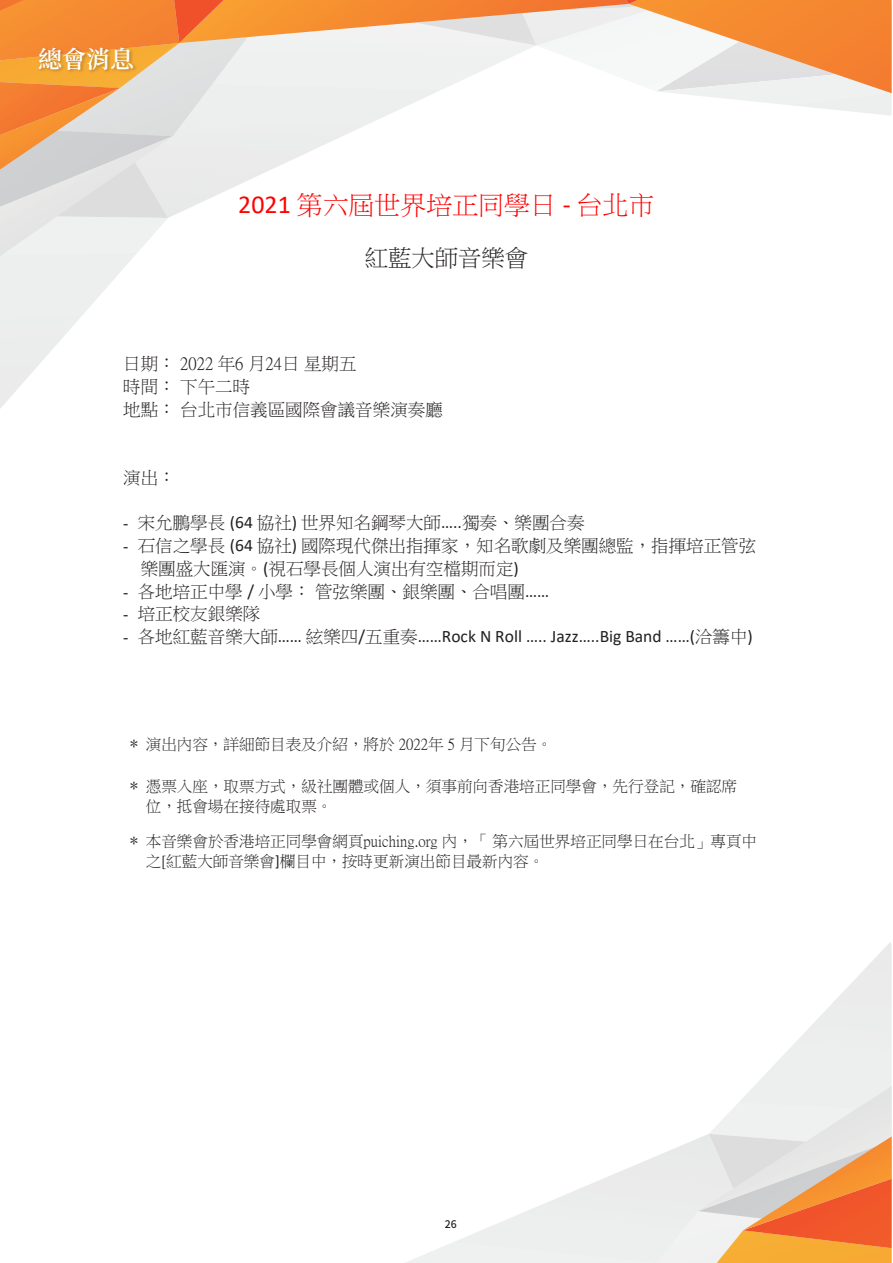
<style>
.page{position:relative;width:893px;height:1263px;background:#fff}
.page>*{position:absolute;margin:0;border:0;box-sizing:border-box;transform-origin:0 0}
.t1{font:25.95px "P Ming Li U";color:#f00}
.t2{font:600 24px "Source Han Serif TC";color:#fff}
.t3{font:23.4px "P Ming Li U";color:#231f20}
.t4{font:17.55px/22.8px "P Ming Li U";color:#231f20}
.t5{font:17.55px "Calibri";color:#231f20}
.t6{font:15.6px/20.2px "P Ming Li U";color:#231f20}
.t7{font:500 10.5px "Source Han Sans TW";color:#231f20}
.s1{font-family:"Calibri"}
.s2{font-family:"P Ming Li U"}
.s3{font-family:"Sim Sun"}
</style>
<div class="page">
<svg style="left:0;top:0;width:892px;height:409px"></svg>
<svg style="left:405px;top:1161px;width:241px;height:102px"></svg>
<svg style="left:646px;top:942px;width:246px;height:321px"></svg>
<div style="left:37px;top:46px;width:101px;height:29px;background:#231f20;opacity:.3"></div>
<h2 class="t2" style="left:38px;top:46px;width:98px">總會消息</h2>
<h1 class="t1" style="left:238px;top:192px;width:417px"><span class="s1">2021</span> 第六屆世界培正同學日 <span class="s1">‐</span> 台北市</h1>
<h3 class="t3" style="left:365px;top:246px;width:165px">紅藍大師音樂會</h3>
<p class="t4" style="left:123px;top:352px;width:321px">日期： 2022 年6 月24日 星期五<br>時間： 下午二時<br>地點： 台北市信義區國際會議音樂演奏廳</p>
<p class="t4" style="left:123px;top:466px;width:54px">演出：</p>
<p class="t4" style="left:123px;top:512px;width:463px">- 宋允鵬學長 <span class="s1">(64</span> 協社<span class="s1">)</span> 世界知名鋼琴大師<span class="s1">…..</span>獨奏、樂團合奏</p>
<p class="t4" style="left:141px;top:534px;width:617px;text-indent:-18px">- 石信之學長 <span class="s1">(64</span> 協社<span class="s1">)</span> 國際現代傑出指揮家，知名歌劇及樂團總監，指揮培正管弦樂團盛大匯演。<span class="s1">(</span>視石學長個人演出有空檔期而定<span class="s1">)</span></p>
<p class="t4" style="left:123px;top:580px;width:428px">- 各地培正中學 <span class="s1">/</span> 小學： 管弦樂團、銀樂團、合唱團<span class="s1">……</span></p>
<p class="t4" style="left:123px;top:603px;width:139px">- 培正校友銀樂隊</p>
<p class="t5" style="left:123px;top:624px;width:631px"><span class="s2">- 各地紅藍音樂大師</span>…… <span class="s2">絃樂四</span>/<span class="s2">五重奏</span>……Rock N Roll ….. Jazz…..Big Band ……(<span class="s2">洽籌中</span>)</p>
<p class="t6" style="left:130px;top:735px;width:424px"><span class="s3">*</span> 演出內容，詳細節目表及介紹，將於 2022年 5 月下旬公告。</p>
<p class="t6" style="left:146px;top:776px;width:593px;text-indent:-16px"><span class="s3">*</span> 憑票入座，取票方式，級社團體或個人，須事前向香港培正同學會，先行登記，確認席位，抵會場在接待處取票。</p>
<p class="t6" style="left:146px;top:831px;width:613px;text-indent:-16px"><span class="s3">*</span> 本音樂會於香港培正同學會網頁puiching.org 內，「 第六屆世界培正同學日在台北」專頁中之[紅藍大師音樂會<span class="s1">]</span>欄目中，按時更新演出節目最新內容。</p>
<p class="t7" style="left:445px;top:1218px;width:13px">26</p>
</div>
